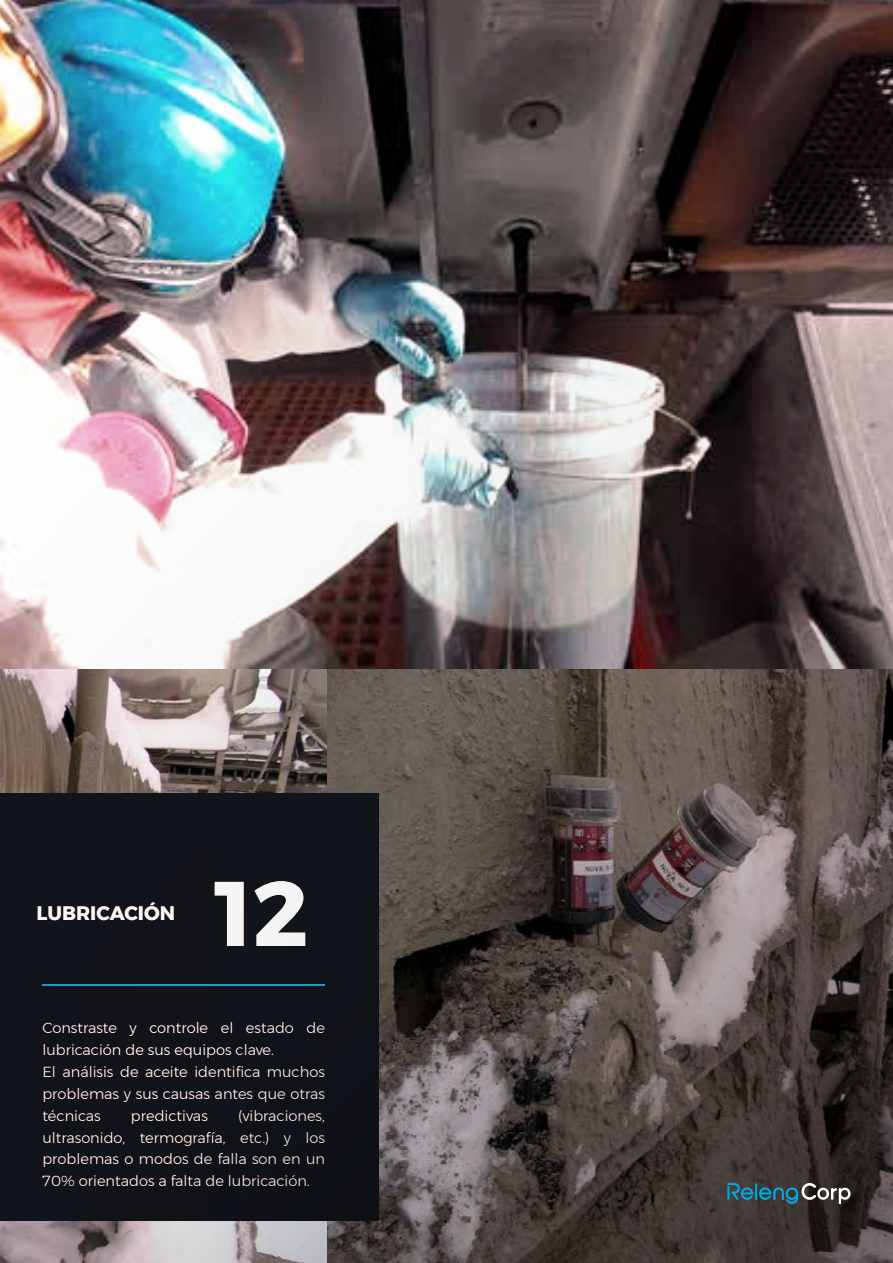
<style>
.page{position:relative;width:893px;height:1263px;background:#fff}
.page>*{position:absolute;margin:0;border:0;box-sizing:border-box;transform-origin:0 0}
.t1{font:700 91.5px "Montserrat";color:#fff}
.t2{font:700 19.5px "Montserrat";color:#fff}
.t3{font:300 14.55px/21.9px "Montserrat";color:#fff}
</style>
<div class="page">
<img style="left:0;top:0;width:893px;height:1263px">
<svg style="left:727px;top:1182px;width:124px;height:22px;background:#445a62"></svg>
<h2 class="t2" style="left:37px;top:897px;width:140px">LUBRICACIÓN</h2>
<h1 class="t1" style="left:216px;top:840px;width:94px">12</h1>
<p class="t3" style="left:42px;top:1017px;width:284px">Constraste y controle el estado de lubricación de sus equipos clave.<br>El análisis de aceite identifica muchos problemas y sus causas antes que otras técnicas</p>
<p class="t3" style="left:42px;top:1104px;width:284px;text-align:justify;text-indent:196px">(vibraciones, ultrasonido, termografía, etc.) y los problemas o modos de falla son en un 70% orientados a falta de lubricación.</p>
<p class="t3" style="left:131px;top:1104px;width:78px">predictivas</p>
</div>
